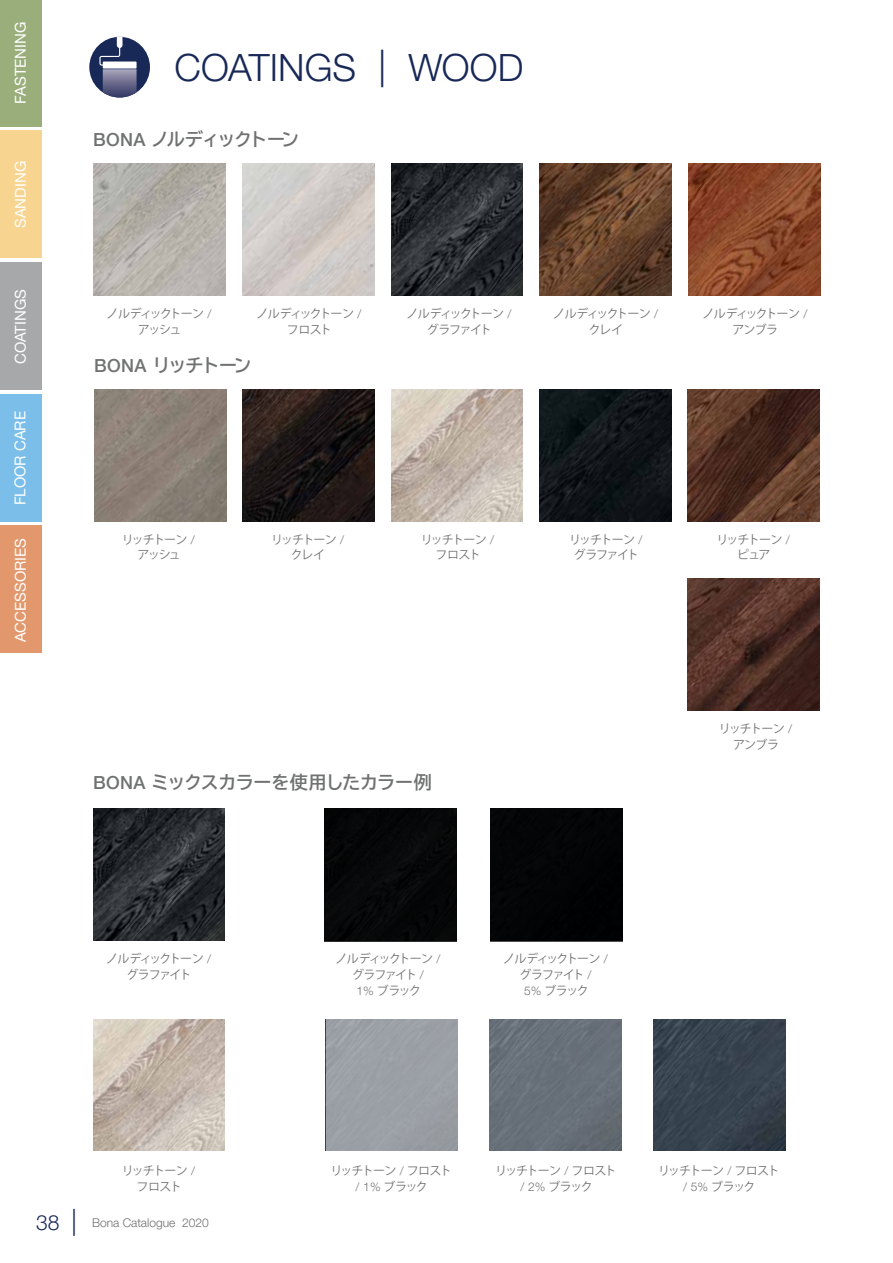
<style>
.page{position:relative;width:893px;height:1263px;background:#fff}
.page>*{position:absolute;margin:0;border:0;box-sizing:border-box;transform-origin:0 0}
.t1{font:300 37.5px "Helvetica Neue LT Pro";color:#182857}
.t2{font:300 21px "Helvetica Neue LT Pro";color:#182857}
.t3{font:700 18px "TBUD Go Std";letter-spacing:-.02em;color:#707271}
.t4{font:700 18px "TBUD Go Std";letter-spacing:-.105em;color:#707271}
.t5{font:700 18px "TBUD Go Std";letter-spacing:-.055em;color:#707271}
.t6{font:15px "Helvetica Neue LT Pro";color:#fff}
.t7{font:12px/15.8px "Koz Go Pro";letter-spacing:-.09em;color:#707271;text-align:center}
.t8{font:12px/15.8px "Koz Go Pro";letter-spacing:-.11em;color:#707271;text-align:center}
.t9{font:12px/15.8px "Koz Go Pro";letter-spacing:-.125em;color:#707271;text-align:center}
.t10{font:12px/15.8px "Koz Go Pro";letter-spacing:-.13em;color:#707271;text-align:center}
.t11{font:12px/15.8px "Koz Go Pro";letter-spacing:-.07em;color:#707271;text-align:center}
.t12{font:300 12px "Helvetica Neue LT Pro";color:#6d6e71}
.s1{font-family:"Helvetica Neue LT Pro";font-weight:500}
.s2{font-family:"Helvetica Neue LT Std";font-weight:300}
.s3{font-size:27px}
</style>
<div class="page">
<img style="left:93px;top:164px;width:132px;height:131px">
<img style="left:242px;top:164px;width:132px;height:131px">
<img style="left:391px;top:164px;width:132px;height:131px">
<img style="left:540px;top:164px;width:132px;height:131px">
<img style="left:688px;top:164px;width:132px;height:131px">
<img style="left:94px;top:390px;width:132px;height:132px">
<img style="left:242px;top:390px;width:132px;height:132px">
<img style="left:391px;top:390px;width:132px;height:132px">
<img style="left:540px;top:390px;width:132px;height:132px">
<img style="left:687px;top:390px;width:132px;height:132px">
<img style="left:687px;top:579px;width:132px;height:132px">
<img style="left:93px;top:808px;width:132px;height:132px">
<img style="left:93px;top:1019px;width:132px;height:132px">
<div style="left:326px;top:1019px;width:131px;height:132px;background:#9aa0a6"></div>
<div style="left:489px;top:1019px;width:132px;height:133px;background:#687079"></div>
<div style="left:325px;top:808px;width:132px;height:133px;background:#070708"></div>
<img style="left:653px;top:1019px;width:132px;height:132px">
<div style="left:491px;top:808px;width:132px;height:133px;background:#000"></div>
<div style="left:89px;top:37px;width:61px;height:60px;background:#182857;border-radius:50%"></div>
<img style="left:103px;top:69px;width:34px;height:28px">
<svg style="left:99px;top:37px;width:38px;height:32px"></svg>
<div style="left:0;top:0;width:41px;height:126px;background:#9aae7b"></div>
<div style="left:0;top:131px;width:41px;height:127px;background:#f7d48f"></div>
<div style="left:0;top:262px;width:41px;height:128px;background:#a7a8aa"></div>
<div style="left:0;top:394px;width:41px;height:127px;background:#7abee9"></div>
<div style="left:0;top:526px;width:41px;height:127px;background:#e2986c"></div>
<p class="t6" style="left:11px;top:104px;width:83px;rotate:-90deg">FASTENING</p>
<p class="t6" style="left:11px;top:228px;width:68px;rotate:-90deg">SANDING</p>
<p class="t6" style="left:11px;top:364px;width:77px;rotate:-90deg">COATINGS</p>
<p class="t6" style="left:11px;top:505px;width:96px;rotate:-90deg">FLOOR CARE</p>
<p class="t6" style="left:11px;top:642px;width:106px;rotate:-90deg">ACCESSORIES</p>
<h1 class="t1" style="left:175px;top:44px;width:350px">COATINGS | WOOD</h1>
<h3 class="t4" style="left:93px;top:124px;width:208px"><span class="s1">BONA</span> ノルディックトーン</h3>
<p class="t8" style="left:107px;top:306px;width:106px">ノルディックトーン <span class="s2">/</span>アッシュ</p>
<p class="t11" style="left:256px;top:306px;width:106px">ノルディックトーン <span class="s2">/</span>フロスト</p>
<p class="t10" style="left:407px;top:306px;width:106px">ノルディックトーン <span class="s2">/</span>グラファイト</p>
<p class="t7" style="left:553px;top:306px;width:106px">ノルディックトーン <span class="s2">/</span>クレイ</p>
<p class="t11" style="left:702px;top:306px;width:106px">ノルディックトーン <span class="s2">/</span>アンブラ</p>
<h3 class="t5" style="left:94px;top:351px;width:159px"><span class="s1">BONA</span> リッチトーン</h3>
<p class="t8" style="left:122px;top:532px;width:75px">リッチトーン <span class="s2">/</span>アッシュ</p>
<p class="t7" style="left:271px;top:532px;width:75px">リッチトーン <span class="s2">/</span>クレイ</p>
<p class="t8" style="left:716px;top:532px;width:75px">リッチトーン <span class="s2">/</span>ピュア</p>
<p class="t7" style="left:421px;top:532px;width:75px">リッチトーン <span class="s2">/</span>フロスト</p>
<p class="t8" style="left:569px;top:532px;width:75px">リッチトーン <span class="s2">/</span>グラファイト</p>
<h3 class="t3" style="left:93px;top:767px;width:340px"><span class="s1">BONA</span> ミックスカラーを使用したカラー例</h3>
<p class="t10" style="left:106px;top:951px;width:106px">ノルディックトーン <span class="s2">/</span>グラファイト</p>
<p class="t9" style="left:336px;top:951px;width:106px">ノルディックトーン <span class="s2">/</span>グラファイト <span class="s2">/<br>1%</span> ブラック</p>
<p class="t9" style="left:503px;top:951px;width:106px">ノルディックトーン <span class="s2">/</span>グラファイト <span class="s2">/<br>5%</span> ブラック</p>
<p class="t7" style="left:719px;top:721px;width:75px">リッチトーン <span class="s2">/</span>アンブラ</p>
<p class="t7" style="left:122px;top:1163px;width:75px">リッチトーン <span class="s2">/</span>フロスト</p>
<p class="t7" style="left:331px;top:1163px;width:123px">リッチトーン <span class="s2">/</span> フロスト<span class="s2">/ 1%</span> ブラック</p>
<p class="t7" style="left:495px;top:1163px;width:123px">リッチトーン <span class="s2">/</span> フロスト<span class="s2">/ 2%</span> ブラック</p>
<p class="t7" style="left:658px;top:1163px;width:123px">リッチトーン <span class="s2">/</span> フロスト<span class="s2">/ 5%</span> ブラック</p>
<h2 class="t2" style="left:36px;top:1210px;width:43px">38 <span class="s3">|</span></h2>
<p class="t12" style="left:92px;top:1216px;width:118px">Bona Catalogue 2020</p>
</div>
